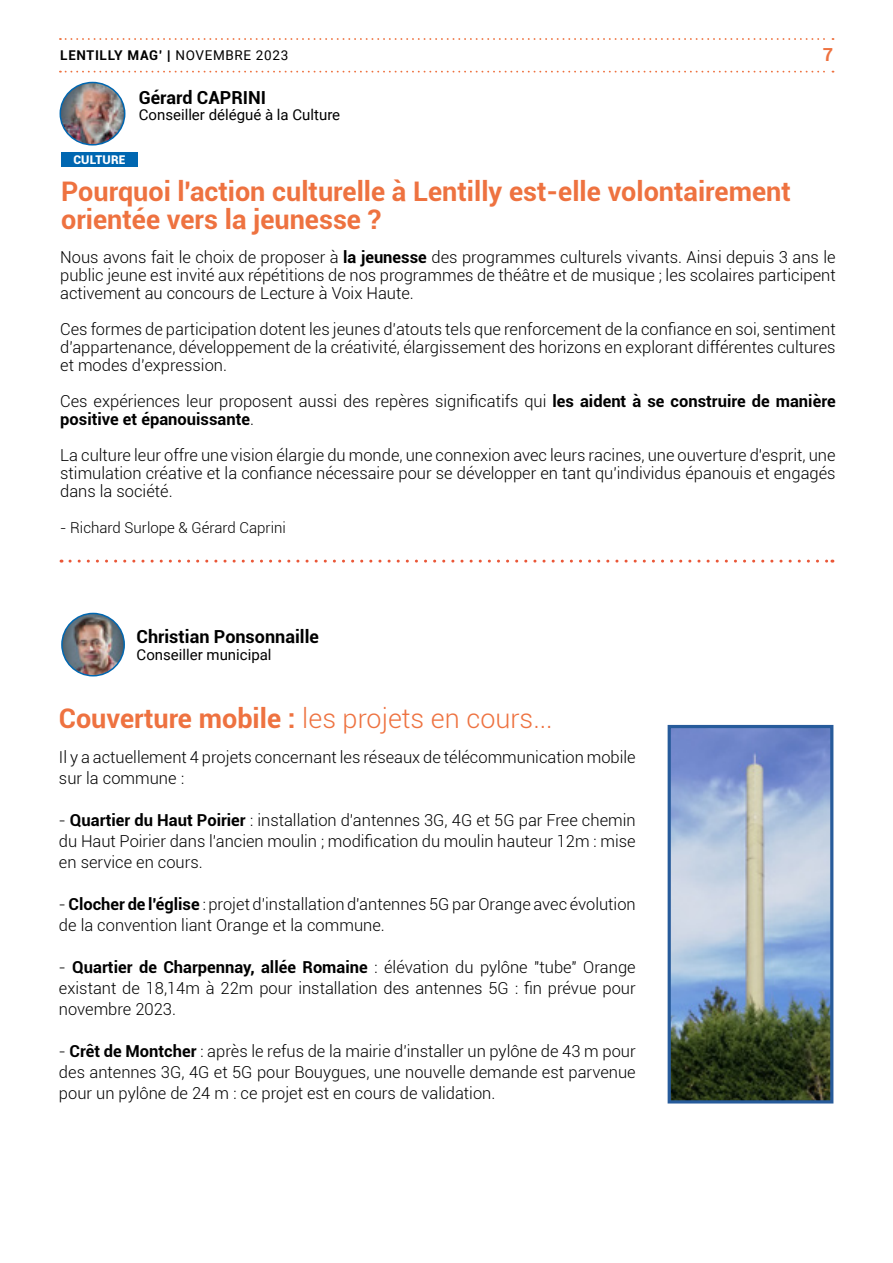
<style>
.page{position:relative;width:893px;height:1263px;background:#fff}
.page>*{position:absolute;margin:0;border:0;box-sizing:border-box;transform-origin:0 0}
.t1{font:700 27px/28.5px "Roboto";color:#ee7240}
.t2{font:300 27px "Roboto";color:#ee7240}
.t3{font:700 18px "Roboto";color:#000}
.t4{font:700 18px "Roboto";color:#ee7240}
.t5{font:300 16.5px/21px "Roboto";color:#000;text-align:justify}
.t6{font:15px "Roboto";color:#000}
.t7{font:300 15px "Roboto";color:#000}
.t8{font:700 13.5px "Roboto";letter-spacing:.05em;color:#000}
.t9{font:900 12px "Roboto";letter-spacing:.02em;color:#fff}
.s1{font-weight:400}
.s2{font-weight:700}
</style>
<div class="page">
<svg style="left:60px;top:38px;width:773px;height:2px"></svg>
<svg style="left:60px;top:71px;width:773px;height:2px"></svg>
<img style="left:60px;top:82px;width:65px;height:63px">
<div style="left:60px;top:82px;width:65px;height:64px;border:2px solid #0067b1;border-radius:50%"></div>
<img style="left:62px;top:613px;width:62px;height:63px">
<div style="left:61px;top:613px;width:64px;height:63px;border:2px solid #0067b1;border-radius:50%"></div>
<div style="left:61px;top:153px;width:77px;height:14px;background:#0067b1"></div>
<svg style="left:70px;top:560px;width:763px;height:3px"></svg>
<img style="left:672px;top:729px;width:157px;height:370px">
<div style="left:668px;top:725px;width:165px;height:378px;border:3px solid #275b9b"></div>
<p class="t8" style="left:60px;top:46px;width:230px">LENTILLY MAG’ | <span class="s1">NOVEMBRE 2023</span></p>
<p class="t4" style="left:823px;top:41px;width:12px">7</p>
<p class="t3" style="left:139px;top:85px;width:129px">Gérard CAPRINI</p>
<p class="t6" style="left:139px;top:104px;width:203px">Conseiller délégué à la Culture</p>
<p class="t9" style="left:73px;top:152px;width:54px">CULTURE</p>
<h1 class="t1" style="left:61px;top:176px;width:731px">Pourquoi l'action culturelle à Lentilly est-elle volontairement orientée vers la jeunesse ?</h1>
<p class="t5" style="left:60px;top:248px;width:777px;line-height:18px">Nous avons fait le choix de proposer à <span class="s2">la jeunesse</span> des programmes culturels vivants. Ainsi depuis 3 ans le public jeune est invité aux répétitions de nos programmes de théâtre et de musique ; les scolaires participent activement au concours de Lecture à Voix Haute.</p>
<p class="t5" style="left:60px;top:320px;width:777px;line-height:18px">Ces formes de participation dotent les jeunes d’atouts tels que renforcement de la confiance en soi, sentiment d'appartenance, développement de la créativité, élargissement des horizons en explorant différentes cultures et modes d’expression.</p>
<p class="t5" style="left:60px;top:392px;width:777px;line-height:18px">Ces expériences leur proposent aussi des repères significatifs qui <span class="s2">les aident à se construire de manière positive et épanouissante</span>.</p>
<p class="t5" style="left:60px;top:446px;width:777px;line-height:18px">La culture leur offre une vision élargie du monde, une connexion avec leurs racines, une ouverture d'esprit, une stimulation créative et la confiance nécessaire pour se développer en tant qu'individus épanouis et engagés dans la société.</p>
<p class="t7" style="left:60px;top:517px;width:227px">- Richard Surlope &amp; Gérard Caprini</p>
<p class="t3" style="left:137px;top:624px;width:184px">Christian Ponsonnaille</p>
<p class="t6" style="left:137px;top:644px;width:136px">Conseiller municipal</p>
<h1 class="t2" style="left:59px;top:699px;width:495px"><span class="s2">Couverture mobile :</span> les projets en cours...</h1>
<p class="t5" style="left:59px;top:746px;width:578px">Il y a actuellement 4 projets concernant les réseaux de télécommunication mobile sur la commune :</p>
<p class="t5" style="left:59px;top:809px;width:578px">- <span class="s2">Quartier du Haut Poirier</span> : installation d'antennes 3G, 4G et 5G par Free chemin du Haut Poirier dans l'ancien moulin ; modification du moulin hauteur 12m : mise en service en cours.</p>
<p class="t5" style="left:59px;top:893px;width:578px">- <span class="s2">Clocher de l'église</span> : projet d'installation d'antennes 5G par Orange avec évolution de la convention liant Orange et la commune.</p>
<p class="t5" style="left:59px;top:956px;width:578px">- <span class="s2">Quartier de Charpennay, allée Romaine</span> : élévation du pylône "tube" Orange existant de 18,14m à 22m pour installation des antennes 5G : fin prévue pour novembre 2023.</p>
<p class="t5" style="left:59px;top:1040px;width:578px">- <span class="s2">Crêt de Montcher</span> : après le refus de la mairie d'installer un pylône de 43 m pour des antennes 3G, 4G et 5G pour Bouygues, une nouvelle demande est parvenue pour un pylône de 24 m : ce projet est en cours de validation.</p>
</div>
